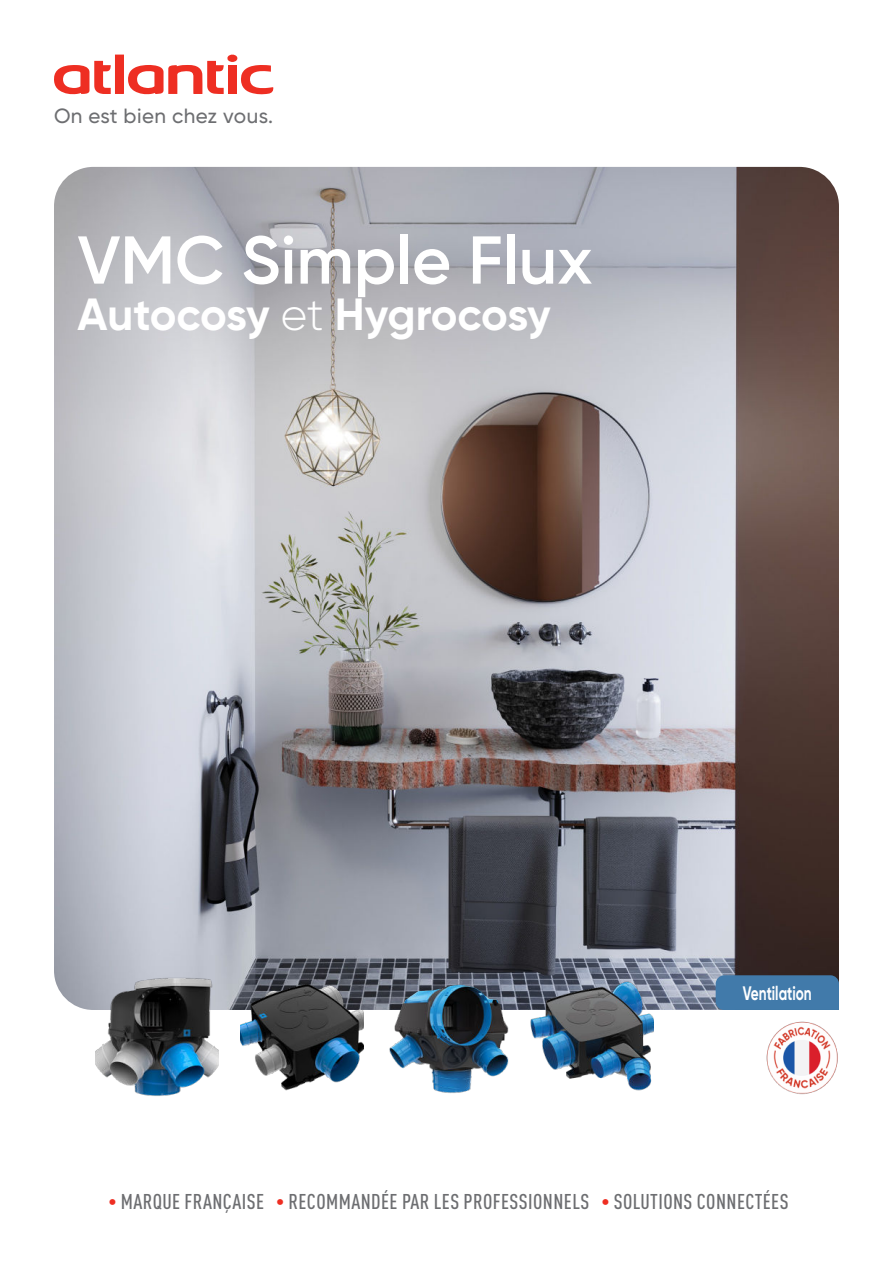
<style>
.page{position:relative;width:893px;height:1263px;background:#fff}
.page>*{position:absolute;margin:0;border:0;box-sizing:border-box;transform-origin:0 0}
.t1{font:600 67.5px "Gilroy";color:#fff}
.t2{font:700 45px "Gilroy";letter-spacing:-.01em;color:#fff}
.t3{font:500 condensed 21.15px "DIN Pro";letter-spacing:.02em;color:#6d6e71}
.t4{font:500 20.55px "Gilroy";letter-spacing:.02em;color:#6d6e71}
.t5{font:700 19.5px "Gilroy";color:#fff;scale:.7 1}
.s1{font-weight:300}
.s2{font-size:18px;color:#ee2e22}
</style>
<div class="page">
<svg style="left:54px;top:54px;width:219px;height:41px"></svg>
<img style="left:54px;top:167px;width:785px;height:843px">
<img style="left:766px;top:1021px;width:72px;height:73px">
<div style="left:716px;top:975px;width:123px;height:35px;background:#417aaa"></div>
<img style="left:96px;top:975px;width:123px;height:121px">
<img style="left:241px;top:975px;width:123px;height:116px">
<img style="left:386px;top:975px;width:123px;height:118px">
<img style="left:531px;top:975px;width:123px;height:116px">
<p class="t4" style="left:54px;top:107px;width:221px">On est bien chez vous.</p>
<h1 class="t1" style="left:78px;top:230px;width:516px">VMC Simple Flux</h1>
<h2 class="t2" style="left:78px;top:290px;width:475px">Autocosy <span class="s1">et</span> Hygrocosy</h2>
<p class="t5" style="left:743px;top:983px;width:100px">Ventilation</p>
<p class="t3" style="left:108px;top:1190px;width:682px"><span class="s2">•</span> MARQUE FRANÇAISE <span class="s2">•</span> RECOMMANDÉE PAR LES PROFESSIONNELS <span class="s2">•</span> SOLUTIONS CONNECTÉES</p>
</div>
